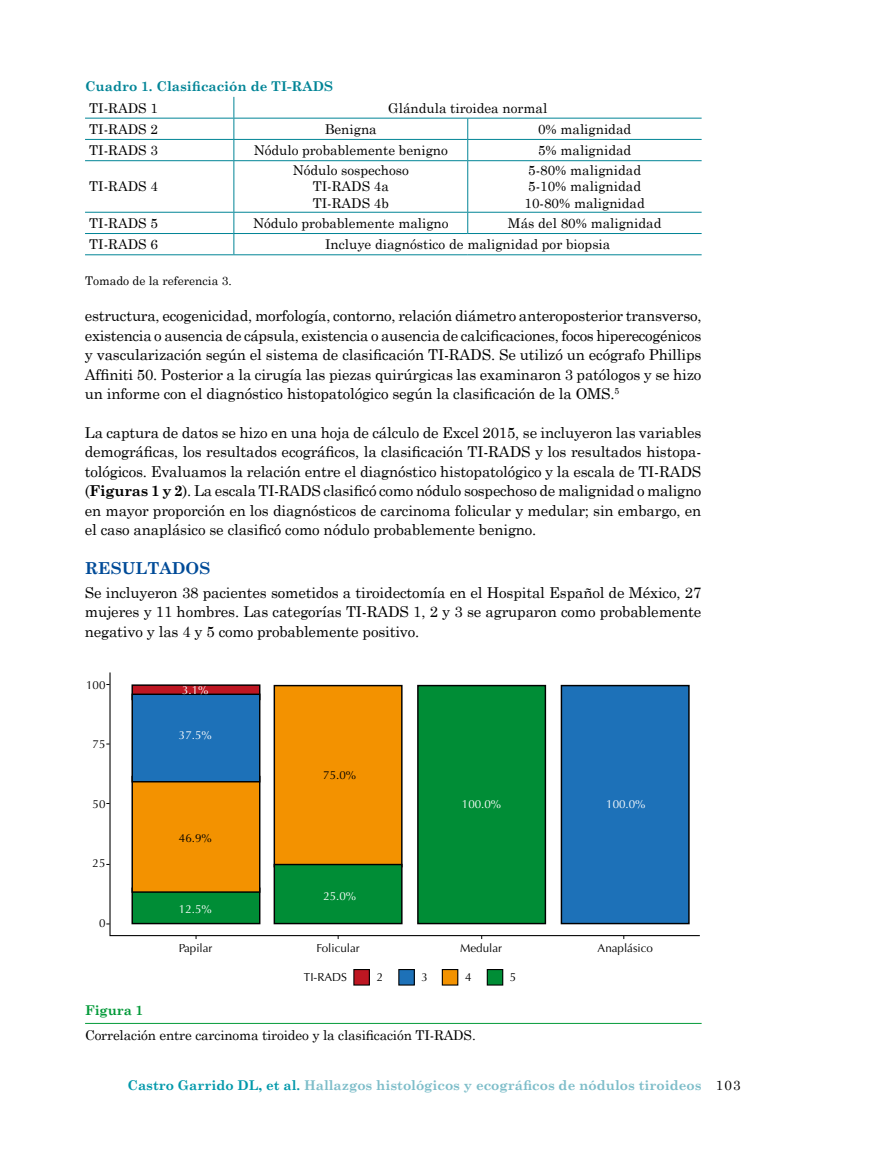
<style>
.page{position:relative;width:893px;height:1149px;background:#fff}
.page>*{position:absolute;margin:0;border:0;box-sizing:border-box;transform-origin:0 0}
.t1{font:700 16.5px "Century Schoolbook";color:#004b98}
.t2{font:15px/19.5px "Century Schoolbook";letter-spacing:-.01em;color:#000;text-align:justify}
.t3{font:13.5px/16.5px "Century Schoolbook";color:#000;text-align:center}
.t4{font:700 13.5px "Century Schoolbook";color:#7dbdc9}
.t5{font:700 13.5px "Century Schoolbook";color:#008496}
.t6{font:700 13.5px "Century Schoolbook";letter-spacing:-.01em;color:#039a39}
.t7{font:12px "Century Schoolbook";color:#000}
.t8{font:11.55px "Optima";color:#000}
.t9{font:11.55px "Optima";color:#fff}
.s1{font-weight:700}
.s2{color:#0098aa}
</style>
<div class="page">
<hr style="left:85px;top:118px;width:149px;height:1px;background:#008496">
<hr style="left:234px;top:118px;width:234px;height:1px;background:#008496">
<hr style="left:468px;top:118px;width:234px;height:1px;background:#008496">
<hr style="left:85px;top:139px;width:149px;height:1px;background:#008496">
<hr style="left:234px;top:139px;width:234px;height:1px;background:#008496">
<svg style="left:233px;top:97px;width:1px;height:63px"></svg>
<hr style="left:468px;top:139px;width:234px;height:1px;background:#008496">
<svg style="left:467px;top:118px;width:1px;height:42px"></svg>
<hr style="left:85px;top:160px;width:149px;height:1px;background:#008496">
<hr style="left:234px;top:160px;width:234px;height:1px;background:#008496">
<hr style="left:233px;top:161px;width:1px;height:51px;background:#008496">
<hr style="left:468px;top:160px;width:234px;height:1px;background:#008496">
<hr style="left:467px;top:161px;width:1px;height:51px;background:#008496">
<hr style="left:85px;top:212px;width:149px;height:1px;background:#008496">
<hr style="left:234px;top:212px;width:234px;height:1px;background:#008496">
<hr style="left:468px;top:212px;width:234px;height:1px;background:#008496">
<svg style="left:467px;top:212px;width:1px;height:21px"></svg>
<hr style="left:85px;top:233px;width:149px;height:1px;background:#008496">
<hr style="left:234px;top:233px;width:234px;height:1px;background:#008496">
<svg style="left:233px;top:212px;width:1px;height:42px"></svg>
<hr style="left:468px;top:233px;width:234px;height:1px;background:#008496">
<hr style="left:85px;top:254px;width:149px;height:1px;background:#008496">
<hr style="left:234px;top:254px;width:234px;height:1px;background:#008496">
<hr style="left:468px;top:254px;width:234px;height:1px;background:#008496">
<hr style="left:85px;top:1022px;width:617px;height:1px;background:#039a39">
<svg style="left:109px;top:672px;width:591px;height:264px"></svg>
<div style="left:132px;top:888px;width:128px;height:35px;background:#008d36"></div>
<div style="left:131px;top:887px;width:129px;height:37px;border:1px solid #000"></div>
<div style="left:132px;top:685px;width:128px;height:14px;background:#be1622"></div>
<div style="left:131px;top:684px;width:129px;height:16px;border:1px solid #000"></div>
<div style="left:132px;top:776px;width:128px;height:115px;background:#f39200"></div>
<div style="left:131px;top:775px;width:129px;height:117px;border:1px solid #000"></div>
<div style="left:274px;top:685px;width:128px;height:181px;background:#f39200"></div>
<div style="left:274px;top:684px;width:129px;height:183px;border:1px solid #000"></div>
<div style="left:132px;top:694px;width:128px;height:87px;background:#1d71b8"></div>
<div style="left:131px;top:693px;width:129px;height:89px;border:1px solid #000"></div>
<div style="left:274px;top:864px;width:128px;height:59px;background:#008d36"></div>
<div style="left:274px;top:863px;width:129px;height:61px;border:1px solid #000"></div>
<div style="left:418px;top:685px;width:127px;height:238px;background:#008d36"></div>
<div style="left:417px;top:684px;width:129px;height:240px;border:1px solid #000"></div>
<div style="left:561px;top:685px;width:128px;height:238px;background:#1d71b8"></div>
<div style="left:561px;top:684px;width:129px;height:240px;border:1px solid #000"></div>
<div style="left:354px;top:969px;width:15px;height:15px;background:#be1622"></div>
<div style="left:353px;top:968px;width:17px;height:17px;border:1px solid #000"></div>
<div style="left:399px;top:969px;width:15px;height:15px;background:#1d71b8"></div>
<div style="left:398px;top:968px;width:17px;height:17px;border:1px solid #000"></div>
<div style="left:442px;top:969px;width:16px;height:15px;background:#f39200"></div>
<div style="left:442px;top:968px;width:16px;height:17px;border:1px solid #000"></div>
<div style="left:487px;top:969px;width:16px;height:15px;background:#008d36"></div>
<div style="left:487px;top:968px;width:16px;height:17px;border:1px solid #000"></div>
<p class="t5" style="left:85px;top:78px;width:249px">Cuadro 1. Clasificación de TI-RADS</p>
<p class="t3" style="left:89px;top:99px;width:70px">TI-RADS 1</p>
<p class="t3" style="left:388px;top:99px;width:161px">Glándula tiroidea normal</p>
<p class="t3" style="left:89px;top:120px;width:70px">TI-RADS 2</p>
<p class="t3" style="left:325px;top:120px;width:54px">Benigna</p>
<p class="t3" style="left:538px;top:120px;width:95px">0% malignidad</p>
<p class="t3" style="left:89px;top:141px;width:70px">TI-RADS 3</p>
<p class="t3" style="left:254px;top:141px;width:196px">Nódulo probablemente benigno</p>
<p class="t3" style="left:538px;top:141px;width:95px">5% malignidad</p>
<p class="t3" style="left:89px;top:178px;width:70px">TI-RADS 4</p>
<p class="t3" style="left:293px;top:161px;width:118px">Nódulo sospechoso<br>TI-RADS 4a<br>TI-RADS 4b</p>
<p class="t3" style="left:525px;top:161px;width:122px;text-align:left">5-80% malignidad<br>5-10% malignidad<br>10-80% malignidad</p>
<p class="t3" style="left:89px;top:214px;width:70px">TI-RADS 5</p>
<p class="t3" style="left:253px;top:214px;width:197px">Nódulo probablemente maligno</p>
<p class="t3" style="left:508px;top:214px;width:155px">Más del 80% malignidad</p>
<p class="t3" style="left:89px;top:236px;width:70px">TI-RADS 6</p>
<p class="t3" style="left:325px;top:236px;width:287px">Incluye diagnóstico de malignidad por biopsia</p>
<p class="t7" style="left:85px;top:273px;width:148px">Tomado de la referencia 3.</p>
<p class="t2" style="left:85px;top:305px;width:618px">estructura, ecogenicidad, morfología, contorno, relación diámetro anteroposterior transverso, existencia o ausencia de cápsula, existencia o ausencia de calcificaciones, focos hiperecogénicos y vascularización según el sistema de clasificación TI-RADS. Se utilizó un ecógrafo Phillips Affiniti 50. Posterior a la cirugía las piezas quirúrgicas las examinaron 3 patólogos y se hizo un informe con el diagnóstico histopatológico según la clasificación de la OMS.<sup>5</sup></p>
<p class="t2" style="left:85px;top:422px;width:618px">La captura de datos se hizo en una hoja de cálculo de Excel 2015, se incluyeron las variables demográficas, los resultados ecográficos, la clasificación TI-RADS y los resultados histopa&shy;tológicos. Evaluamos la relación entre el diagnóstico histopatológico y la escala de TI-RADS (<span class="s1">Figuras 1 y 2</span>). La escala TI-RADS clasificó como nódulo sospechoso de malignidad o maligno en mayor proporción en los diagnósticos de carcinoma folicular y medular; sin embargo, en el caso anaplásico se clasificó como nódulo probablemente benigno.</p>
<p class="t1" style="left:85px;top:558px;width:127px">RESULTADOS</p>
<p class="t2" style="left:85px;top:582px;width:618px">Se incluyeron 38 pacientes sometidos a tiroidectomía en el Hospital Español de México, 27 mujeres y 11 hombres. Las categorías TI-RADS 1, 2 y 3 se agruparon como probablemente negativo y las 4 y 5 como probablemente positivo.</p>
<p class="t8" style="left:86px;top:677px;width:21px">100</p>
<p class="t8" style="left:93px;top:737px;width:14px">75</p>
<p class="t8" style="left:93px;top:796px;width:14px">50</p>
<p class="t8" style="left:93px;top:856px;width:14px">25</p>
<p class="t8" style="left:99px;top:915px;width:8px">0</p>
<p class="t9" style="left:182px;top:683px;width:28px">3.1%</p>
<p class="t9" style="left:179px;top:727px;width:34px">37.5%</p>
<p class="t8" style="left:179px;top:831px;width:34px">46.9%</p>
<p class="t9" style="left:179px;top:901px;width:34px">12.5%</p>
<p class="t8" style="left:179px;top:941px;width:35px">Papilar</p>
<p class="t8" style="left:323px;top:767px;width:34px">75.0%</p>
<p class="t9" style="left:323px;top:889px;width:34px">25.0%</p>
<p class="t9" style="left:462px;top:797px;width:41px">100.0%</p>
<p class="t9" style="left:606px;top:797px;width:41px">100.0%</p>
<p class="t8" style="left:316px;top:941px;width:45px">Folicular</p>
<p class="t8" style="left:304px;top:969px;width:45px">TI-RADS</p>
<p class="t8" style="left:377px;top:969px;width:8px">2</p>
<p class="t8" style="left:421px;top:969px;width:8px">3</p>
<p class="t8" style="left:465px;top:969px;width:8px">4</p>
<p class="t8" style="left:510px;top:969px;width:8px">5</p>
<p class="t8" style="left:460px;top:941px;width:43px">Medular</p>
<p class="t8" style="left:598px;top:941px;width:57px">Anaplásico</p>
<p class="t6" style="left:85px;top:1001px;width:60px">Figura 1</p>
<p class="t3" style="left:85px;top:1026px;width:392px">Correlación entre carcinoma tiroideo y la clasificación TI-RADS.</p>
<p class="t4" style="left:128px;top:1076px;width:575px"><span class="s2">Castro Garrido DL, et al.</span> Hallazgos histológicos y ecográficos de nódulos tiroideos</p>
<p class="t3" style="left:716px;top:1076px;width:26px">103</p>
</div>
